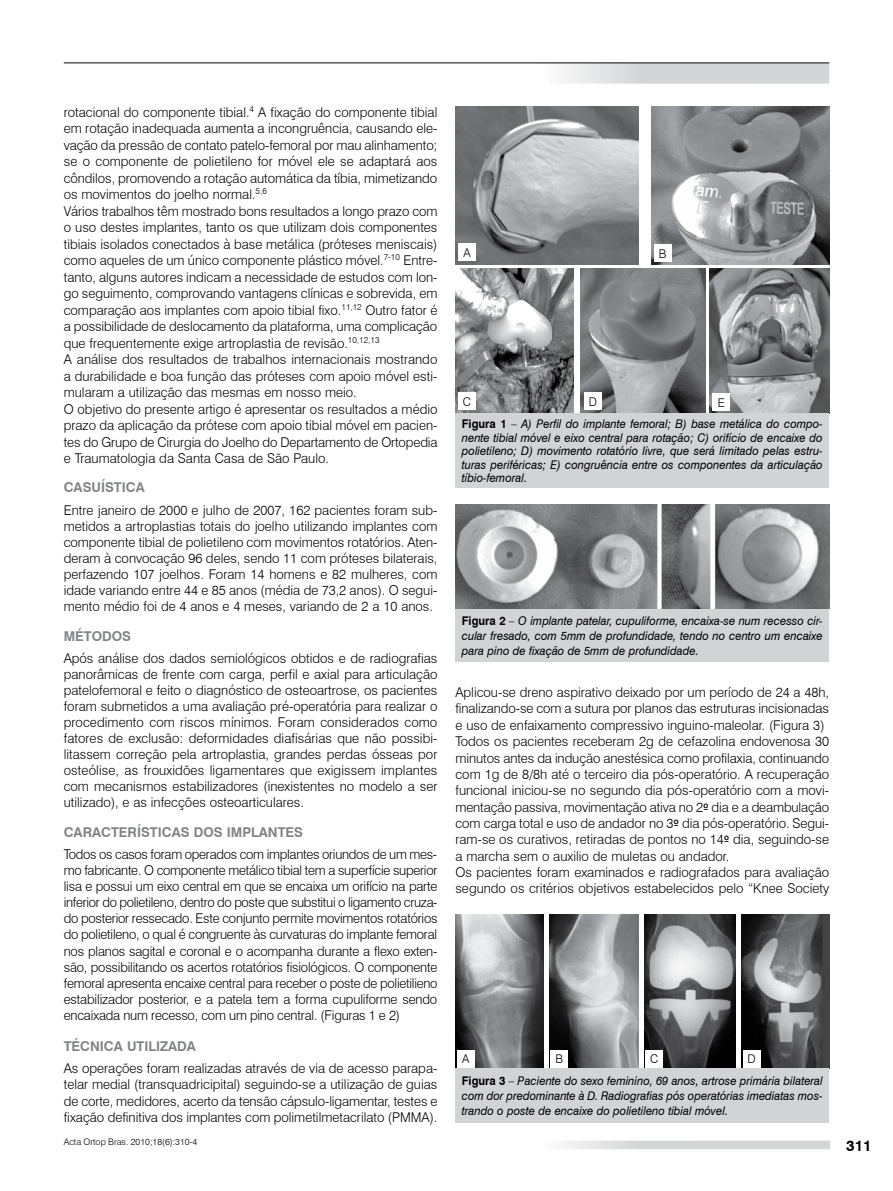
<style>
.page{position:relative;width:893px;height:1191px;background:#fff}
.page>*{position:absolute;margin:0;border:0;box-sizing:border-box;transform-origin:0 0}
.t1{font:700 15px "Swiss 721 BT";color:#000}
.t2{font:300 13.5px/16px "Swiss 721 BT";color:#000;text-align:justify}
.t3{font:700 13.5px "Swiss 721 BT";color:#808285}
.t4{font:italic 12px/13.5px "Swiss 721 BT";color:#000;scale:.94 1}
.t5{font:300 12px "Swiss 721 BT";color:#000}
.t6{font:300 9px "Swiss 721 BT";color:#000}
.s1{font-weight:300;font-style:normal}
.s2{font-weight:700;font-style:normal}
.s3{font-family:"Calibri";font-weight:400}
</style>
<div class="page">
<svg style="left:563px;top:64px;width:266px;height:20px;background:#d9dadc"></svg>
<svg style="left:563px;top:1140px;width:267px;height:9px"></svg>
<hr style="left:64px;top:63px;width:765px;height:1px;background:#000">
<img style="left:455px;top:268px;width:119px;height:145px">
<img style="left:580px;top:268px;width:126px;height:145px">
<img style="left:710px;top:268px;width:119px;height:145px">
<div style="left:458px;top:393px;width:17px;height:17px;background:#fff"></div>
<div style="left:584px;top:393px;width:17px;height:17px;background:#fff"></div>
<div style="left:713px;top:393px;width:17px;height:17px;background:#fff"></div>
<div style="left:455px;top:413px;width:374px;height:75px;background:#d1d3d4"></div>
<img style="left:455px;top:106px;width:184px;height:158px">
<img style="left:651px;top:106px;width:178px;height:158px">
<div style="left:654px;top:245px;width:17px;height:17px;background:#fff"></div>
<div style="left:458px;top:243px;width:17px;height:17px;background:#fff"></div>
<div style="left:455px;top:609px;width:374px;height:52px;background:#d1d3d4"></div>
<img style="left:456px;top:504px;width:373px;height:105px">
<img style="left:455px;top:914px;width:88px;height:154px">
<img style="left:549px;top:914px;width:89px;height:154px">
<img style="left:644px;top:914px;width:91px;height:154px">
<img style="left:741px;top:914px;width:88px;height:154px">
<div style="left:457px;top:1050px;width:17px;height:17px;background:#fff"></div>
<div style="left:551px;top:1050px;width:17px;height:17px;background:#fff"></div>
<div style="left:646px;top:1050px;width:17px;height:17px;background:#fff"></div>
<div style="left:743px;top:1050px;width:17px;height:17px;background:#fff"></div>
<div style="left:455px;top:1068px;width:374px;height:55px;background:#d1d3d4"></div>
<p class="t2" style="left:64px;top:103px;width:375px;line-height:16.5px;text-align:left">rotacional do componente tibial.<sup>4</sup> A fixação do componente tibial em rotação inadequada aumenta a incongruência, causando ele&shy;vação da pressão de contato patelo-femoral por mau alinhamento; se o componente de polietileno for móvel ele se adaptará aos côndilos, promovendo a rotação automática da tíbia, mimetizando os movimentos do joelho normal.<sup>5,6<br></sup>Vários trabalhos têm mostrado bons resultados a longo prazo com o uso destes implantes, tanto os que utilizam dois componentes tibiais isolados conectados à base metálica (próteses meniscais) como aqueles de um único componente plástico móvel.<sup>7-10</sup> Entre&shy;tanto, alguns autores indicam a necessidade de estudos com lon&shy;go seguimento, comprovando vantagens clínicas e sobrevida, em comparação aos implantes com apoio tibial fixo.<sup>11,12</sup> Outro fator é a possibilidade de deslocamento da plataforma, uma complicação que frequentemente exige artroplastia de revisão.<sup>10,12,13<br></sup>A análise dos resultados de trabalhos internacionais mostrando a durabilidade e boa função das próteses com apoio móvel esti&shy;mularam a utilização das mesmas em nosso meio.<br>O objetivo do presente artigo é apresentar os resultados a médio prazo da aplicação da prótese com apoio tibial móvel em pacien&shy;tes do Grupo de Cirurgia do Joelho do Departamento de Ortopedia e Traumatologia da Santa Casa de São Paulo.</p>
<p class="t3" style="left:64px;top:479px;width:82px">CASUÍSTICA</p>
<p class="t2" style="left:64px;top:502px;width:375px">Entre janeiro de 2000 e julho de 2007, 162 pacientes foram sub&shy;metidos a artroplastias totais do joelho utilizando implantes com componente tibial de polietileno com movimentos rotatórios. Aten&shy;deram à convocação 96 deles, sendo 11 com próteses bilaterais, perfazendo 107 joelhos. Foram 14 homens e 82 mulheres, com idade variando entre 44 e 85 anos (média de 73,2 anos). O segui&shy;mento médio foi de 4 anos e 4 meses, variando de 2 a 10 anos.</p>
<p class="t3" style="left:64px;top:627px;width:69px">MÉTODOS</p>
<p class="t2" style="left:64px;top:650px;width:375px">Após análise dos dados semiológicos obtidos e de radiografias panorâmicas de frente com carga, perfil e axial para articulação patelofemoral e feito o diagnóstico de osteoartrose, os pacientes foram submetidos a uma avaliação pré-operatória para realizar o procedimento com riscos mínimos. Foram considerados como fatores de exclusão: deformidades diafisárias que não possibi&shy;litassem correção pela artroplastia, grandes perdas ósseas por osteólise, as frouxidões ligamentares que exigissem implantes com mecanismos estabilizadores (inexistentes no modelo a ser utilizado), e as infecções osteoarticulares.</p>
<p class="t3" style="left:64px;top:823px;width:241px">CARACTERÍSTICAS DOS IMPLANTES</p>
<p class="t2" style="left:64px;top:846px;width:375px">Todos os casos foram operados com implantes oriundos de um mes&shy;mo fabricante. O componente metálico tibial tem a superfície superior lisa e possui um eixo central em que se encaixa um orifício na parte inferior do polietileno, dentro do poste que substitui o ligamento cruza&shy;do posterior ressecado. Este conjunto permite movimentos rotatórios do polietileno, o qual é congruente às curvaturas do implante femoral nos planos sagital e coronal e o acompanha durante a flexo exten&shy;são, possibilitando os acertos rotatórios fisiológicos. O componente femoral apresenta encaixe central para receber o poste de polietilieno estabilizador posterior, e a patela tem a forma cupuliforme sendo encaixada num recesso, com um pino central. (Figuras 1 e 2)</p>
<p class="t3" style="left:64px;top:1038px;width:134px">TÉCNICA UTILIZADA</p>
<p class="t2" style="left:64px;top:1060px;width:375px">As operações foram realizadas através de via de acesso parapa&shy;telar medial (transquadricipital) seguindo-se a utilização de guias de corte, medidores, acerto da tensão cápsulo-ligamentar, testes e fixação definitiva dos implantes com polimetilmetacrilato (PMMA).</p>
<p class="t6" style="left:64px;top:1136px;width:135px">Acta Ortop Bras. 2010;18(6):310-4</p>
<p class="t5" style="left:463px;top:245px;width:9px">A</p>
<p class="t5" style="left:659px;top:246px;width:9px">B</p>
<p class="t5" style="left:463px;top:394px;width:10px">C</p>
<p class="t5" style="left:589px;top:394px;width:10px">D</p>
<p class="t4" style="left:462px;top:391px;width:385px;line-height:21.6px;text-indent:256px"><span class="s1">E<br></span><span class="s2">Figura 1</span> – A) Perfil do implante femoral; B) base metálica do compo-</p>
<p class="t4" style="left:462px;top:430px;width:385px;text-align:justify">nente tibial móvel e eixo central para rotação; C) orifício de encaixe do polietileno; D) movimento rotatório livre, que será limitado pelas estru&shy;turas periféricas; E) congruência entre os componentes da articulação tíbio-femoral.</p>
<p class="t4" style="left:462px;top:613px;width:385px;line-height:15px;text-align:justify"><span class="s2">Figura 2</span> – O implante patelar, cupuliforme, encaixa-se num recesso cir&shy;cular fresado, com 5mm de profundidade, tendo no centro um encaixe para pino de fixação de 5mm de profundidade.</p>
<p class="t2" style="left:455px;top:684px;width:375px;text-align:left">Aplicou-se dreno aspirativo deixado por um período de 24 a 48h, finalizando-se com a sutura por planos das estruturas incisionadas e uso de enfaixamento compressivo inguino-maleolar. (Figura 3)<br>Todos os pacientes receberam 2g de cefazolina endovenosa 30 minutos antes da indução anestésica como profilaxia, continuando com 1g de 8/8h até o terceiro dia pós-operatório. A recuperação funcional iniciou-se no segundo dia pós-operatório com a movi&shy;mentação passiva, movimentação ativa no 2<span class="s3">º</span> dia e a deambulação com carga total e uso de andador no 3<span class="s3">º</span> dia pós-operatório. Segui&shy;ram-se os curativos, retiradas de pontos no 14<span class="s3">º</span> dia, seguindo-se a marcha sem o auxilio de muletas ou andador.<br>Os pacientes foram examinados e radiografados para avaliação segundo os critérios objetivos estabelecidos pelo “Knee Society</p>
<p class="t5" style="left:462px;top:1051px;width:9px">A</p>
<p class="t5" style="left:555px;top:1051px;width:9px">B</p>
<p class="t5" style="left:650px;top:1051px;width:10px">C</p>
<p class="t4" style="left:462px;top:1047px;width:385px;line-height:22.4px;text-indent:286px"><span class="s1">D<br></span><span class="s2">Figura 3</span> – Paciente do sexo feminino, 69 anos, artrose primária bilateral</p>
<p class="t4" style="left:462px;top:1088px;width:385px;line-height:15px">com dor predominante à D. Radiografias pós operatórias imediatas mos&shy;trando o poste de encaixe do polietileno tibial móvel.</p>
<p class="t1" style="left:846px;top:1136px;width:27px">311</p>
</div>
